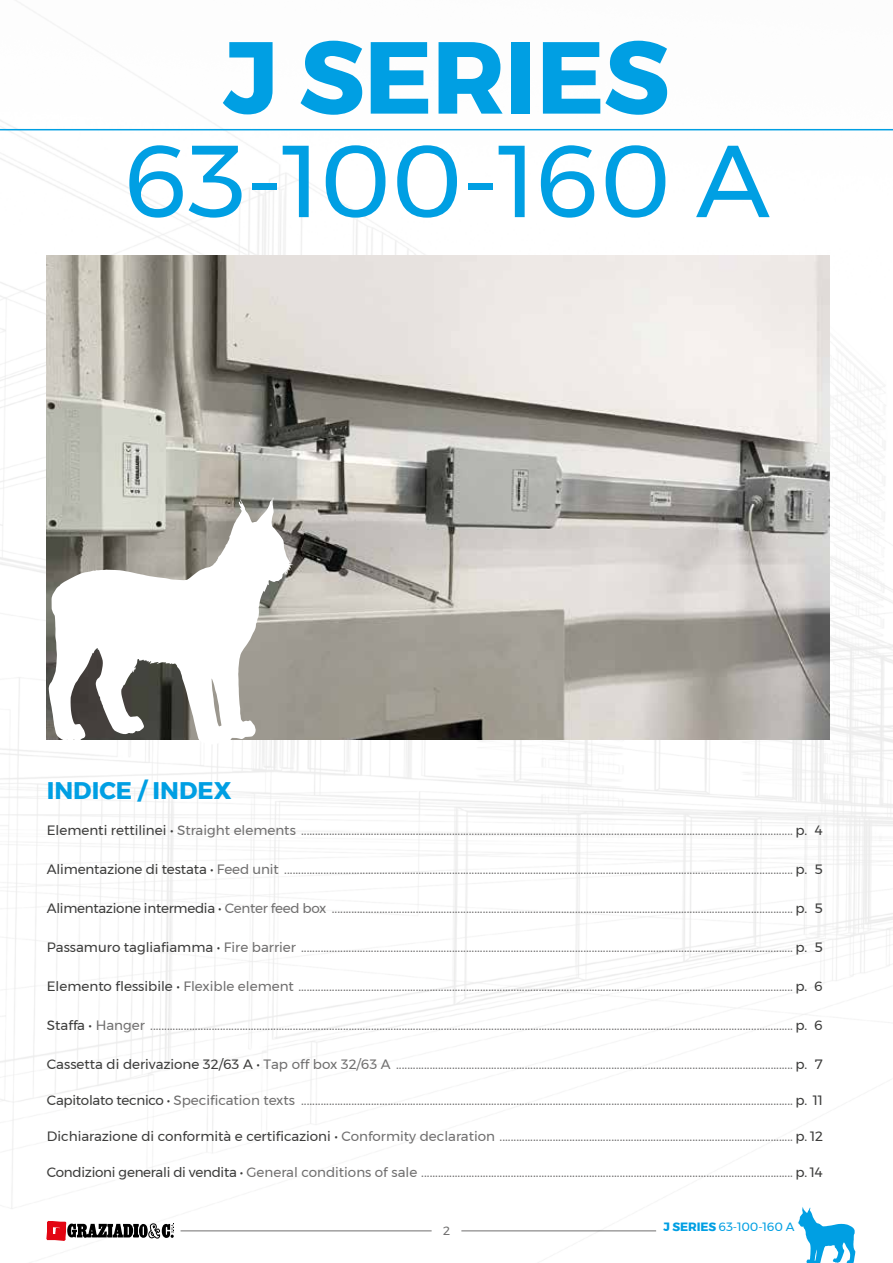
<style>
.page{position:relative;width:893px;height:1263px;background:#fff}
.page>*{position:absolute;margin:0;border:0;box-sizing:border-box;transform-origin:0 0}
.t1{font:102px "Montserrat";letter-spacing:-.01em;color:#009fe3}
.t2{font:700 102px "Montserrat";letter-spacing:-.01em;color:#009fe3}
.t3{font:700 24px "Montserrat";color:#009fe3}
.t4{font:13.5px "Montserrat";color:#706f6f}
.t5{font:13.5px "Montserrat";letter-spacing:-.02em;color:#706f6f}
.t6{font:12px "Montserrat";letter-spacing:-.01em;color:#009fe3}
.t7{font:12px "Montserrat";color:#706f6f}
.s1{color:#3c3c3b}
.s2{font-weight:700}
</style>
<div class="page">
<img style="left:0;top:0;width:893px;height:1263px">
<img style="left:47px;top:255px;width:782px;height:485px">
<svg style="left:49px;top:497px;width:244px;height:247px"></svg>
<hr style="left:0;top:129px;width:893px;height:1px;background:#009fe3">
<h1 class="t2" style="left:223px;top:-4px;width:448px">J SERIES</h1>
<h1 class="t1" style="left:123px;top:103px;width:648px">63-100-160 A</h1>
<h2 class="t3" style="left:47px;top:771px;width:186px">INDICE / INDEX</h2>
<p class="t4" style="left:47px;top:820px;width:777px"><span class="s1">Elementi rettilinei •</span> Straight elements ................................................................................................................................................................................ <span class="s1">p. 4</span></p>
<p class="t4" style="left:47px;top:859px;width:777px"><span class="s1">Alimentazione di testata •</span> Feed unit ...................................................................................................................................................................................... <span class="s1">p. 5</span></p>
<p class="t5" style="left:47px;top:898px;width:777px"><span class="s1">Alimentazione intermedia •</span> Center feed box ..................................................................................................................................................................... <span class="s1">p. 5</span></p>
<p class="t4" style="left:47px;top:937px;width:777px"><span class="s1">Passamuro tagliafiamma •</span> Fire barrier ................................................................................................................................................................................ <span class="s1">p. 5</span></p>
<p class="t4" style="left:47px;top:976px;width:777px"><span class="s1">Elemento flessibile •</span> Flexible element ................................................................................................................................................................................. <span class="s1">p. 6</span></p>
<p class="t4" style="left:47px;top:1015px;width:777px"><span class="s1">Staffa •</span> Hanger ...................................................................................................................................................................................................................................... <span class="s1">p. 6</span></p>
<p class="t4" style="left:47px;top:1054px;width:777px"><span class="s1">Cassetta di derivazione 32/63 A •</span> Tap off box 32/63 A .............................................................................................................................................. <span class="s1">p. 7</span></p>
<p class="t5" style="left:47px;top:1090px;width:777px"><span class="s1">Capitolato tecnico •</span> Specification texts ................................................................................................................................................................................ <span class="s1">p. 11</span></p>
<p class="t4" style="left:47px;top:1126px;width:777px"><span class="s1">Dichiarazione di conformità e certificazioni •</span> Conformity declaration ......................................................................................................... <span class="s1">p. 12</span></p>
<p class="t5" style="left:47px;top:1162px;width:777px"><span class="s1">Condizioni generali di vendita •</span> General conditions of sale ..................................................................................................................................... <span class="s1">p. 14</span></p>
<p class="t7" style="left:443px;top:1221px;width:8px">2</p>
<p class="t6" style="left:664px;top:1217px;width:133px"><span class="s2">J SERIES</span> 63-100-160 A</p>
</div>
